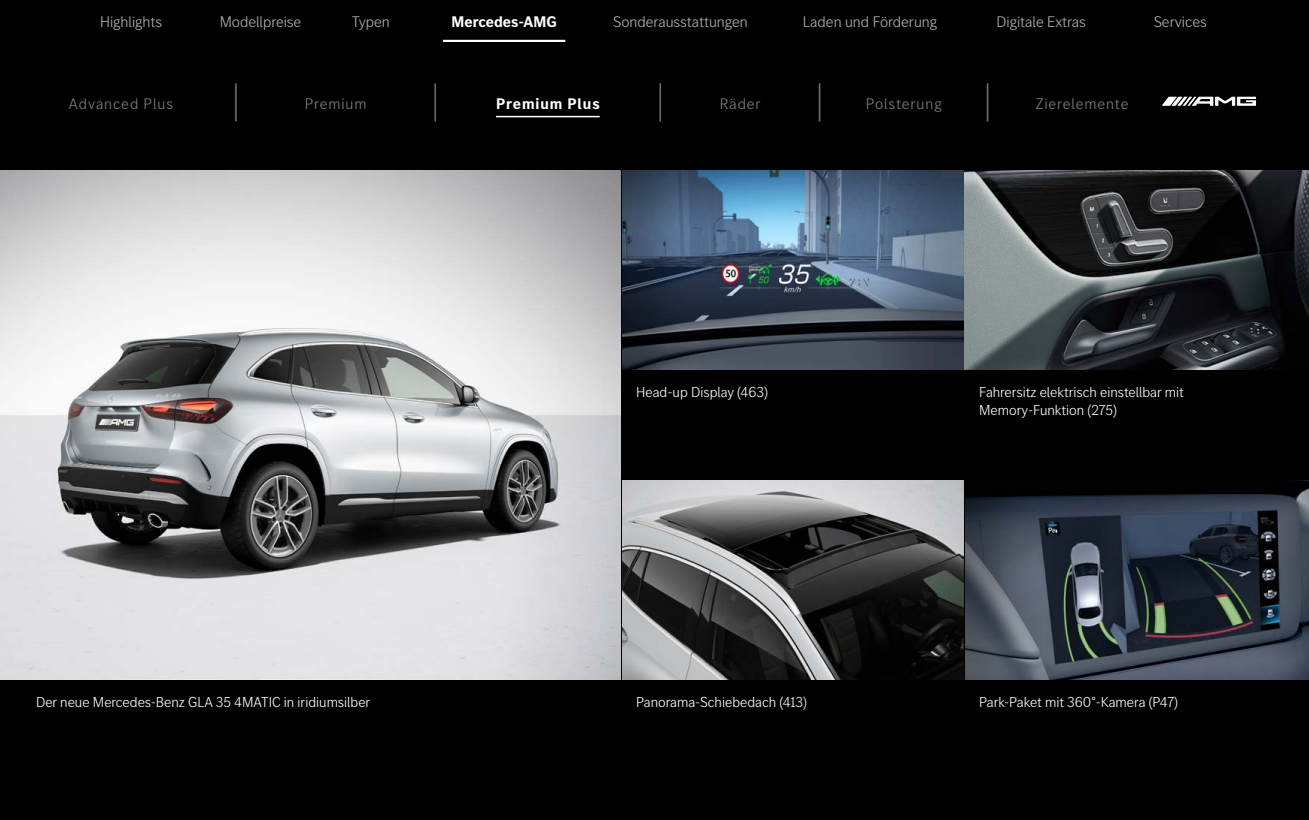
<style>
.page{position:relative;width:1309px;height:820px;background:#fff}
.page>*{position:absolute;margin:0;border:0;box-sizing:border-box;transform-origin:0 0}
.t1{font:300 45.6px "MB Corpo S Title";color:#808080;scale:.53 1}
.t2{font:300 16px "MB Corpo S Title";color:#b2b2b2}
.t3{font:300 16px "MB Corpo S Title";letter-spacing:.06em;color:#808080}
.t4{font:700 16px "MB Corpo S Title";color:#fff}
.t5{font:700 16px "MB Corpo S Title";letter-spacing:.06em;color:#fff}
.t6{font:300 15px/18px "MB Corpo S Title";color:#fff}
</style>
<div class="page">
<div style="left:0;top:0;width:1309px;height:43px;background:#000"></div>
<hr style="left:443px;top:40px;width:122px;height:3px;background:#fff">
<div style="left:0;top:42px;width:1309px;height:778px;background:#000"></div>
<img style="left:622px;top:170px;width:687px;height:200px">
<img style="left:622px;top:480px;width:687px;height:200px">
<svg style="left:1162px;top:97px;width:94px;height:9px"></svg>
<img style="left:0;top:170px;width:621px;height:510px">
<hr style="left:964px;top:170px;width:1px;height:510px;background:#000">
<hr style="left:621px;top:170px;width:1px;height:510px;background:#000">
<hr style="left:496px;top:116px;width:104px;height:1px;background:#fff">
<p class="t2" style="left:100px;top:12px;width:64px">Highlights</p>
<p class="t2" style="left:220px;top:12px;width:83px">Modellpreise</p>
<p class="t2" style="left:352px;top:12px;width:39px">Typen</p>
<p class="t4" style="left:452px;top:11px;width:107px">Mercedes-AMG</p>
<p class="t2" style="left:613px;top:12px;width:136px">Sonderausstattungen</p>
<p class="t2" style="left:803px;top:12px;width:136px">Laden und Förderung</p>
<p class="t2" style="left:997px;top:12px;width:91px">Digitale Extras</p>
<p class="t2" style="left:1154px;top:12px;width:55px">Services</p>
<p class="t3" style="left:69px;top:93px;width:106px">Advanced Plus</p>
<h1 class="t1" style="left:233px;top:72px;width:11px">|</h1>
<p class="t3" style="left:305px;top:93px;width:63px">Premium</p>
<h1 class="t1" style="left:433px;top:72px;width:11px">|</h1>
<p class="t5" style="left:496px;top:93px;width:105px">Premium Plus</p>
<h1 class="t1" style="left:658px;top:72px;width:11px">|</h1>
<p class="t3" style="left:720px;top:93px;width:42px">Räder</p>
<h1 class="t1" style="left:817px;top:72px;width:11px">|</h1>
<p class="t3" style="left:866px;top:93px;width:77px">Polsterung</p>
<h1 class="t1" style="left:985px;top:72px;width:11px">|</h1>
<p class="t3" style="left:1036px;top:93px;width:94px">Zierelemente</p>
<p class="t6" style="left:636px;top:382px;width:133px">Head-up Display (463)</p>
<p class="t6" style="left:979px;top:382px;width:206px">Fahrersitz elektrisch einstellbar mit<br>Memory-Funktion (275)</p>
<p class="t6" style="left:36px;top:692px;width:336px">Der neue Mercedes-Benz GLA 35 4MATIC in iridiumsilber</p>
<p class="t6" style="left:979px;top:692px;width:201px">Park-Paket mit 360°-Kamera (P47)</p>
<p class="t6" style="left:636px;top:692px;width:172px">Panorama-Schiebedach (413)</p>
</div>
